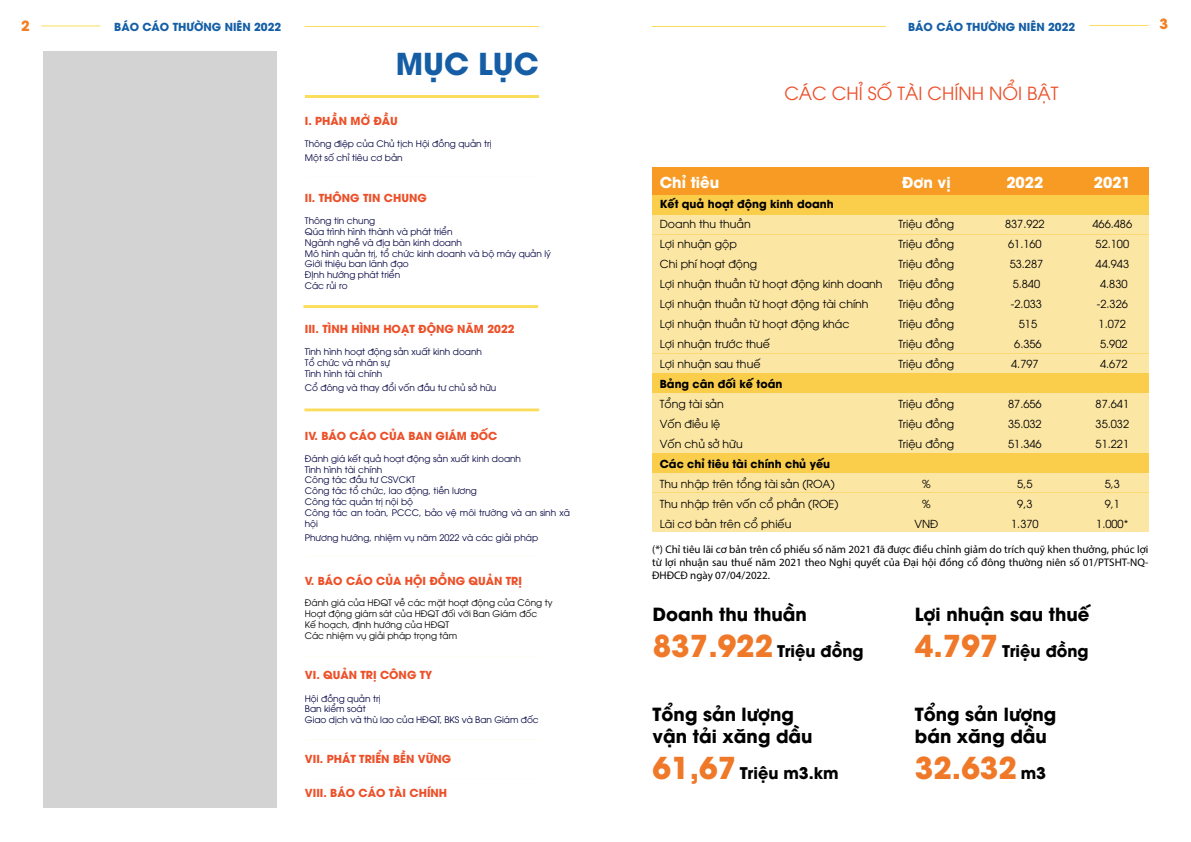
<style>
.page{position:relative;width:1191px;height:842px;background:#fff}
.page>*{position:absolute;margin:0;border:0;box-sizing:border-box;transform-origin:0 0}
.t1{font:700 30px "UTM Avo";color:#ef7929}
.t2{font:700 30px "UTM Avo";color:#155ea6}
.t3{font:700 18px/21.6px "UTM Avo";color:#000}
.t4{font:18px "UTM Avo";color:#ec5029}
.t5{font:700 16px "UTM Avo";color:#000}
.t6{font:700 15px "UTM Avo";color:#fff}
.t7{font:700 14px "UTM Avo";color:#f27f23}
.t8{font:11px/20px "UTM Avo";color:#000;text-align:center}
.t9{font:11px/13.2px "Myriad Pro";color:#000;text-align:justify}
.t10{font:700 11px "UTM Avo";color:#ec5029}
.t11{font:700 11px "UTM Avo";color:#000}
.t12{font:700 11px "UTM Avo";color:#155ea6}
.t13{font:9px/10.8px "UTM Avo";color:#000041}
.t14{font:9px/10.8px "UTM Avo";color:#000}
.s1{font-size:30px;color:#ef7929}
.s2{font-size:16px;color:#000}
</style>
<div class="page">
<hr style="left:304px;top:26px;width:235px;height:1px;background:#fbdd5c">
<hr style="left:651px;top:26px;width:235px;height:1px;background:#fbdd5c">
<hr style="left:41px;top:25px;width:59px;height:1px;background:#fbdd5c">
<hr style="left:1089px;top:25px;width:59px;height:1px;background:#fbdd5c">
<div style="left:43px;top:51px;width:233px;height:757px;background:#d3d3d3"></div>
<hr style="left:305px;top:95px;width:234px;height:3px;background:#fbdd5c">
<svg style="left:304px;top:305px;width:234px;height:3px"></svg>
<div style="left:305px;top:306px;width:232px;height:1px;border:1px solid #fbdd5c"></div>
<svg style="left:305px;top:409px;width:234px;height:2px"></svg>
<div style="left:306px;top:410px;width:232px;height:1px;border:1px solid #fbdd5c"></div>
<svg style="left:305px;top:739px;width:233px;height:2px"></svg>
<div style="left:652px;top:167px;width:497px;height:28px;background:#f79b25"></div>
<div style="left:652px;top:512px;width:497px;height:20px;background:#fce6a4"></div>
<div style="left:652px;top:373px;width:497px;height:20px;background:#facd4a"></div>
<div style="left:652px;top:492px;width:497px;height:20px;background:#fce6a4"></div>
<div style="left:652px;top:354px;width:497px;height:19px;background:#fce6a4"></div>
<div style="left:652px;top:473px;width:497px;height:19px;background:#fce6a4"></div>
<div style="left:652px;top:334px;width:497px;height:20px;background:#fce6a4"></div>
<div style="left:652px;top:453px;width:497px;height:20px;background:#facd4a"></div>
<div style="left:652px;top:314px;width:497px;height:20px;background:#fce6a4"></div>
<div style="left:652px;top:433px;width:497px;height:20px;background:#fce6a4"></div>
<div style="left:652px;top:294px;width:497px;height:20px;background:#fce6a4"></div>
<div style="left:652px;top:234px;width:497px;height:20px;background:#fce6a4"></div>
<div style="left:652px;top:413px;width:497px;height:20px;background:#fce6a4"></div>
<div style="left:652px;top:274px;width:497px;height:20px;background:#fce6a4"></div>
<div style="left:652px;top:215px;width:497px;height:19px;background:#fce6a4"></div>
<div style="left:652px;top:393px;width:497px;height:20px;background:#fce6a4"></div>
<div style="left:652px;top:254px;width:497px;height:20px;background:#fce6a4"></div>
<div style="left:652px;top:195px;width:497px;height:20px;background:#facd4a"></div>
<h3 class="t7" style="left:21px;top:14px;width:10px">2</h3>
<p class="t12" style="left:114px;top:18px;width:169px">BÁO CÁO THƯỜNG NIÊN 2022</p>
<p class="t12" style="left:908px;top:18px;width:169px">BÁO CÁO THƯỜNG NIÊN 2022</p>
<h3 class="t7" style="left:1159px;top:12px;width:10px">3</h3>
<h1 class="t2" style="left:396px;top:39px;width:145px">MỤC LỤC</h1>
<p class="t10" style="left:305px;top:111px;width:95px">I. PHẦN MỞ ĐẦU</p>
<p class="t13" style="left:305px;top:135px;width:188px;line-height:14.4px">Thông điệp của Chủ tịch Hội đồng quản trị<br>Một số chỉ tiêu cơ bản</p>
<p class="t10" style="left:305px;top:189px;width:123px">II. THÔNG TIN CHUNG</p>
<p class="t13" style="left:305px;top:215px;width:248px">Thông tin chung<br>Qúa trình hình thành và phát triển<br>Ngành nghề và địa bàn kinh doanh<br>Mô hình quản trị, tổ chức kinh doanh và bộ máy quản lý<br>Giới thiệu ban lãnh đạo<br>ĐỊnh hướng phát triển<br>Các rủi ro</p>
<p class="t10" style="left:305px;top:320px;width:211px">III. TÌNH HÌNH HOẠT ĐỘNG NĂM 2022</p>
<p class="t13" style="left:305px;top:345px;width:179px">Tình hình hoạt động sản xuất kinh doanh<br>Tổ chức và nhân sự<br>Tình hình tài chính</p>
<p class="t13" style="left:305px;top:381px;width:193px">Cổ đông và thay đổi vốn đầu tư chủ sở hữu</p>
<p class="t10" style="left:305px;top:427px;width:194px">IV. BÁO CÁO CỦA BAN GIÁM ĐỐC</p>
<p class="t13" style="left:305px;top:452px;width:266px">Đánh giá kết quả hoạt động sản xuất kinh doanh<br>Tình hình tài chính<br>Công tác đầu tư CSVCKT<br>Công tác tổ chức, lao động, tiền lương<br>Công tác quản trị nội bộ<br>Công tác an toàn, PCCC, bảo vệ môi trường và an sinh xã hội</p>
<p class="t13" style="left:305px;top:531px;width:235px">Phương hướng, nhiệm vụ năm 2022 và các giải pháp</p>
<h2 class="t4" style="left:784px;top:80px;width:276px">CÁC CHỈ SỐ TÀI CHÍNH NỔI BẬT</h2>
<h3 class="t6" style="left:660px;top:169px;width:61px">Chỉ tiêu</h3>
<p class="t11" style="left:660px;top:194px;width:175px">Kết quả hoạt động kinh doanh</p>
<p class="t8" style="left:660px;top:212px;width:224px;text-align:left">Doanh thu thuần<br>Lợi nhuận gộp<br>Chi phí hoạt động<br>Lợi nhuận thuần từ hoạt động kinh doanh<br>Lợi nhuận thuần từ hoạt động tài chính<br>Lợi nhuận thuần từ hoạt động khác<br>Lợi nhuận trước thuế<br>Lợi nhuận sau thuế</p>
<p class="t11" style="left:660px;top:374px;width:124px">Bảng cân đối kế toán</p>
<p class="t8" style="left:660px;top:392px;width:84px;text-align:left">Tổng tài sản<br>Vốn điều lệ<br>Vốn chủ sở hữu</p>
<p class="t11" style="left:660px;top:454px;width:172px">Các chỉ tiêu tài chính chủ yếu</p>
<p class="t8" style="left:660px;top:472px;width:180px;text-align:left">Thu nhập trên tổng tài sản (ROA)<br>Thu nhập trên vốn cổ phần (ROE)<br>Lãi cơ bản trên cổ phiếu</p>
<h3 class="t6" style="left:1006px;top:170px;width:39px">2022</h3>
<p class="t8" style="left:1005px;top:213px;width:41px">837.922<br>61.160<br>53.287<br>5.840 -2.033<br>515<br>6.356<br>4.797</p>
<p class="t8" style="left:1008px;top:393px;width:35px;text-align:justify">87.656<br>35.032<br>51.346</p>
<p class="t8" style="left:1011px;top:473px;width:29px">5,5<br>9,3<br>1.370</p>
<h3 class="t6" style="left:1093px;top:170px;width:39px">2021</h3>
<p class="t8" style="left:1092px;top:213px;width:41px">466.486<br>52.100<br>44.943<br>4.830 -2.326<br>1.072<br>5.902<br>4.672</p>
<p class="t8" style="left:1095px;top:393px;width:35px;text-align:justify">87.641<br>35.032<br>51.221</p>
<p class="t8" style="left:1096px;top:473px;width:34px">5,3<br>9,1<br>1.000*</p>
<h3 class="t6" style="left:902px;top:170px;width:50px">Đơn vị</h3>
<p class="t8" style="left:898px;top:213px;width:57px;text-align:justify">Triệu đồng Triệu đồng Triệu đồng Triệu đồng Triệu đồng Triệu đồng Triệu đồng Triệu đồng</p>
<p class="t8" style="left:898px;top:393px;width:57px;text-align:justify">Triệu đồng Triệu đồng Triệu đồng</p>
<p class="t8" style="left:914px;top:473px;width:26px">%<br>%<br>VNĐ</p>
<p class="t9" style="left:652px;top:542px;width:498px">(*) Chỉ tiêu lãi cơ bản trên cổ phiếu số năm 2021 đã được điều chỉnh giảm do trích quỹ khen thưởng, phúc lợi từ lợi nhuận sau thuế năm 2021 theo Nghị quyết của Đại hội đồng cổ đông thường niên số 01/PTSHT-NQ-ĐHĐCĐ ngày 07/04/2022.</p>
<p class="t10" style="left:305px;top:571px;width:219px">V. BÁO CÁO CỦA HỘI ĐỒNG QUẢN TRỊ</p>
<p class="t14" style="left:305px;top:597px;width:249px">Đánh giá của HĐQT về các mặt hoạt động của Công ty Hoạt động giám sát của HĐQT đối với Ban Giám đốc<br>Kế hoạch, định hướng của HĐQT<br>Các nhiệm vụ giải pháp trọng tâm</p>
<h2 class="t3" style="left:652px;top:601px;width:156px">Doanh thu thuần</h2>
<h3 class="t5" style="left:652px;top:637px;width:212px"><span class="s1">837.922</span> Triệu đồng</h3>
<h2 class="t3" style="left:915px;top:601px;width:176px">Lợi nhuận sau thuế</h2>
<h3 class="t5" style="left:915px;top:637px;width:175px"><span class="s1">4.797</span> Triệu đồng</h3>
<p class="t10" style="left:305px;top:666px;width:129px">VI. QUẢN TRỊ CÔNG TY</p>
<p class="t13" style="left:305px;top:692px;width:235px">Hội đồng quản trị<br>Ban kiểm soát<br>Giao dịch và thù lao của HĐQT, BKS và Ban Giám đốc</p>
<p class="t10" style="left:305px;top:749px;width:148px">VII. PHÁT TRIỂN BỀN VỮNG</p>
<p class="t10" style="left:305px;top:784px;width:144px">VIII. BÁO CÁO TÀI CHÍNH</p>
<h2 class="t3" style="left:652px;top:702px;width:162px">Tổng sản lượng vận tải xăng dầu</h2>
<h3 class="t5" style="left:652px;top:759px;width:188px"><span class="s1">61,67</span> Triệu m3.km</h3>
<h2 class="t3" style="left:915px;top:702px;width:143px">Tổng sản lượng bán xăng dầu</h2>
<h1 class="t1" style="left:915px;top:743px;width:133px">32.632 <span class="s2">m3</span></h1>
</div>
